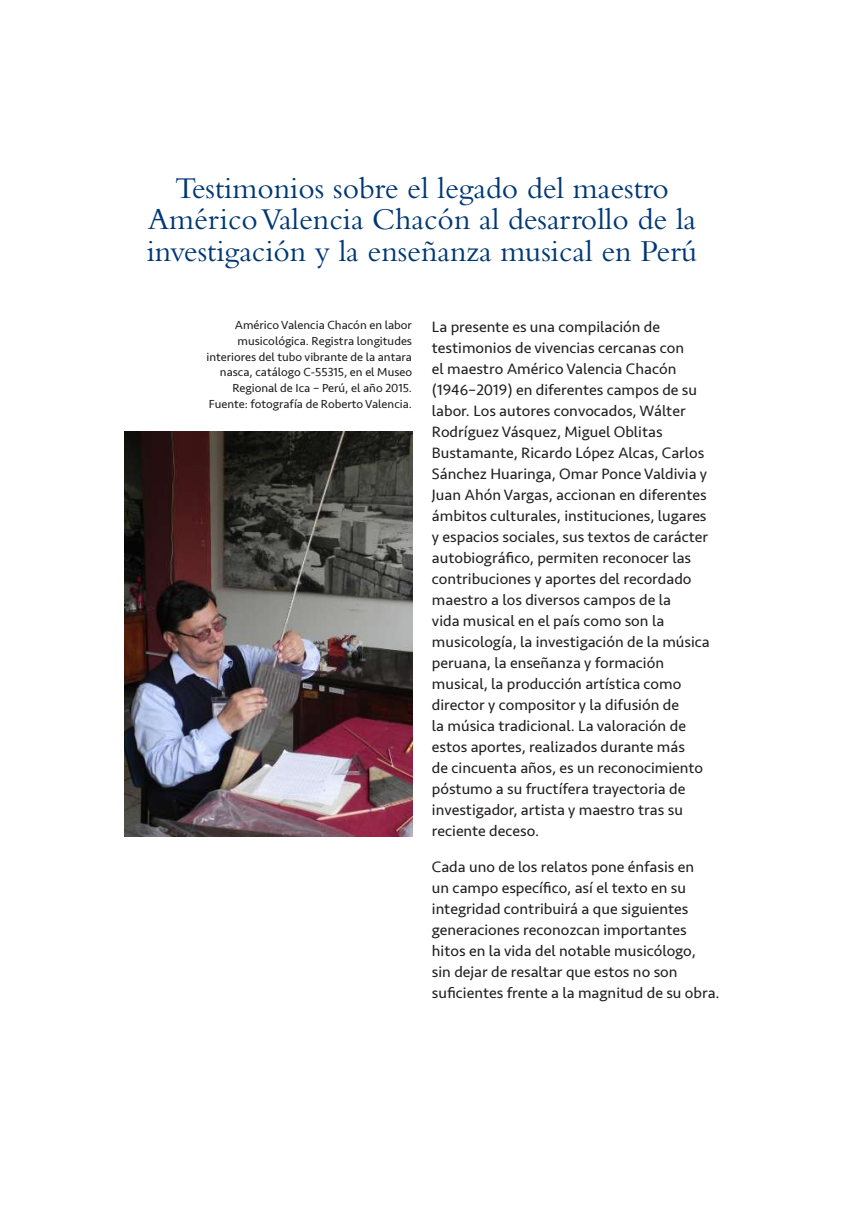
<style>
.page{position:relative;width:844px;height:1216px;background:#fff}
.page>*{position:absolute;margin:0;border:0;box-sizing:border-box;transform-origin:0 0}
.t1{font:31.5px/31.5px "Bembo";color:#013874;text-align:center}
.t2{font:15.75px/21px "Seravek";color:#231f20}
.t3{font:12.25px/15.8px "Seravek";color:#231f20;text-align:right}
</style>
<div class="page">
<img style="left:124px;top:432px;width:288px;height:404px">
<h1 class="t1" style="left:147px;top:172px;width:552px">Testimonios sobre el legado del maestro<br>Américo Valencia Chacón al desarrollo de la investigación y la enseñanza musical en Perú</h1>
<p class="t3" style="left:206px;top:317px;width:207px">Américo Valencia Chacón en labor musicológica. Registra longitudes interiores del tubo vibrante de la antara nasca, catálogo C-55315, en el Museo Regional de Ica – Perú, el año 2015.<br>Fuente: fotografía de Roberto Valencia.</p>
<p class="t2" style="left:432px;top:316px;width:279px">La presente es una compilación de testimonios de vivencias cercanas con<br>el maestro Américo Valencia Chacón (1946–2019) en diferentes campos de su labor. Los autores convocados, Wálter Rodríguez Vásquez, Miguel Oblitas Bustamante, Ricardo López Alcas, Carlos Sánchez Huaringa, Omar Ponce Valdivia y Juan Ahón Vargas, accionan en diferentes ámbitos culturales, instituciones, lugares y espacios sociales, sus textos de carácter autobiográfico, permiten reconocer las contribuciones y aportes del recordado maestro a los diversos campos de la<br>vida musical en el país como son la musicología, la investigación de la música peruana, la enseñanza y formación musical, la producción artística como director y compositor y la difusión de<br>la música tradicional. La valoración de estos aportes, realizados durante más<br>de cincuenta años, es un reconocimiento póstumo a su fructífera trayectoria de investigador, artista y maestro tras su reciente deceso.</p>
<p class="t2" style="left:432px;top:855px;width:289px">Cada uno de los relatos pone énfasis en<br>un campo específico, así el texto en su integridad contribuirá a que siguientes generaciones reconozcan importantes hitos en la vida del notable musicólogo,<br>sin dejar de resaltar que estos no son suficientes frente a la magnitud de su obra.</p>
</div>
